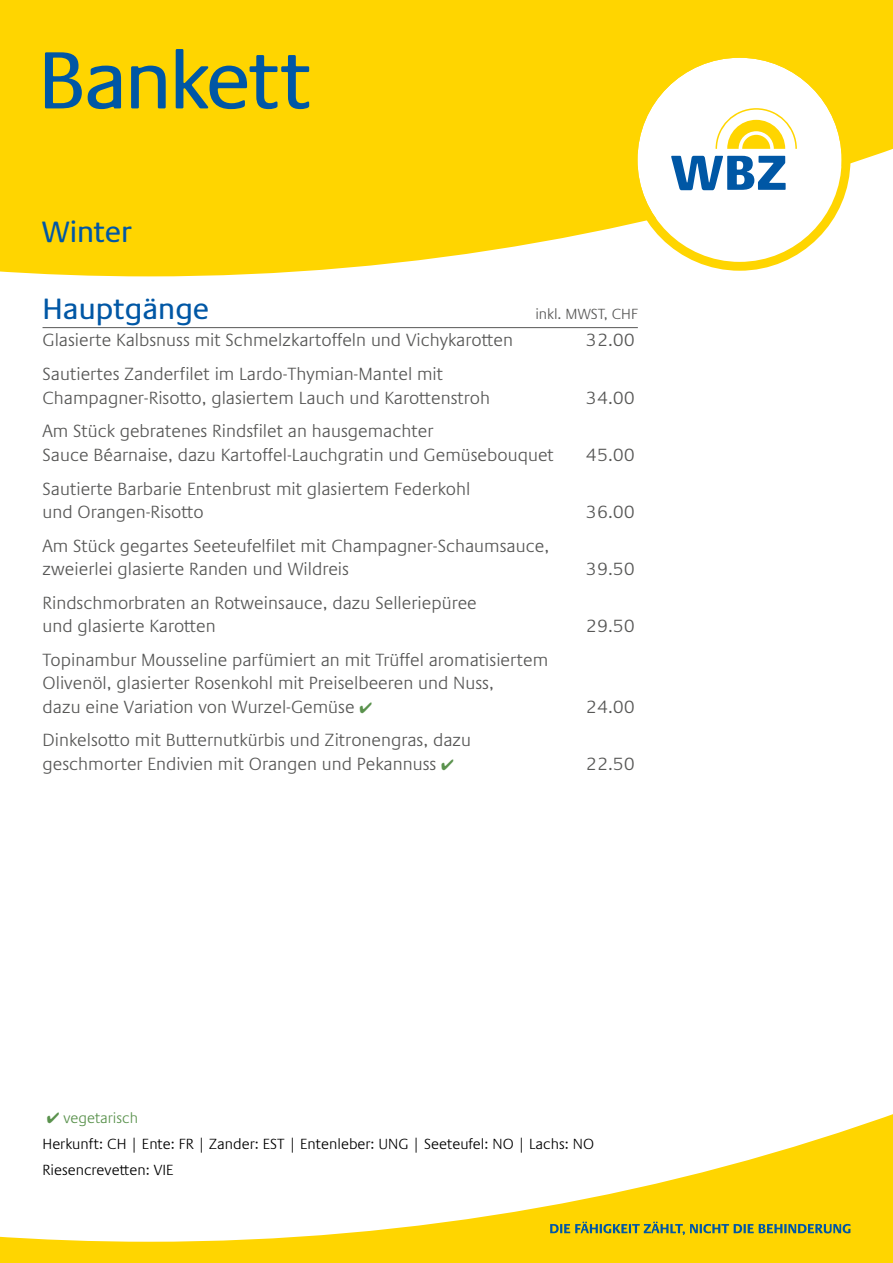
<style>
.page{position:relative;width:893px;height:1263px;background:#fff}
.page>*{position:absolute;margin:0;border:0;box-sizing:border-box;transform-origin:0 0}
.t1{font:82.5px "Praxis LT Pro";letter-spacing:-.025em;color:#0057a5}
.t2{font:30px "Praxis LT Pro";color:#0057a5}
.t3{font:300 18px/23.2px "Praxis LT Pro";color:#575756}
.t4{font:300 15px/26.2px "Praxis LT Pro";color:#000}
.t5{font:300 15px "Praxis LT Pro";color:#575756}
.s1{color:#5a924d}
</style>
<div class="page">
<svg style="left:0;top:1114px;width:893px;height:149px"></svg>
<svg style="left:0;top:0;width:893px;height:276px;background:#ffd812"></svg>
<svg style="left:550px;top:1221px;width:300px;height:14px;background:#adac34"></svg>
<svg style="left:629px;top:49px;width:221px;height:222px"></svg>
<svg style="left:715px;top:108px;width:82px;height:41px"></svg>
<svg style="left:671px;top:156px;width:115px;height:34px"></svg>
<hr style="left:43px;top:327px;width:595px;height:1px;background:#575756">
<h1 class="t1" style="left:38px;top:32px;width:275px">Bankett</h1>
<h2 class="t2" style="left:42px;top:215px;width:91px">Winter</h2>
<h2 class="t2" style="left:43px;top:291px;width:168px">Hauptgänge</h2>
<p class="t5" style="left:535px;top:305px;width:104px">inkl. MWST, CHF</p>
<p class="t3" style="left:43px;top:329px;width:472px">Glasierte Kalbsnuss mit Schmelzkartoffeln und Vichykarotten</p>
<p class="t3" style="left:586px;top:329px;width:51px">32.00</p>
<p class="t3" style="left:43px;top:363px;width:449px">Sautiertes Zanderfilet im Lardo-Thymian-Mantel mit<br>Champagner-Risotto, glasiertem Lauch und Karottenstroh</p>
<p class="t3" style="left:586px;top:386px;width:51px">34.00</p>
<p class="t3" style="left:43px;top:420px;width:513px">Am Stück gebratenes Rindsfilet an hausgemachter<br>Sauce Béarnaise, dazu Kartoffel-Lauchgratin und Gemüsebouquet</p>
<p class="t3" style="left:43px;top:477px;width:429px">Sautierte Barbarie Entenbrust mit glasiertem Federkohl und Orangen-Risotto</p>
<p class="t3" style="left:43px;top:534px;width:508px">Am Stück gegartes Seeteufelfilet mit Champagner-Schaumsauce, zweierlei glasierte Randen und Wildreis</p>
<p class="t3" style="left:43px;top:591px;width:436px">Rindschmorbraten an Rotweinsauce, dazu Selleriepüree und glasierte Karotten</p>
<p class="t3" style="left:43px;top:648px;width:507px">Topinambur Mousseline parfümiert an mit Trüffel aromatisiertem<br>Olivenöl, glasierter Rosenkohl mit Preiselbeeren und Nuss,<br>dazu eine Variation von Wurzel-Gemüse <span class="s1">✔</span></p>
<p class="t3" style="left:43px;top:729px;width:430px">Dinkelsotto mit Butternutkürbis und Zitronengras, dazu geschmorter Endivien mit Orangen und Pekannuss <span class="s1">✔</span></p>
<p class="t3" style="left:586px;top:443px;width:51px">45.00</p>
<p class="t3" style="left:586px;top:500px;width:51px">36.00</p>
<p class="t3" style="left:586px;top:557px;width:51px">39.50</p>
<p class="t3" style="left:586px;top:615px;width:51px">29.50</p>
<p class="t3" style="left:586px;top:695px;width:51px">24.00</p>
<p class="t3" style="left:586px;top:752px;width:51px">22.50</p>
<p class="t4" style="left:43px;top:1104px;width:553px"><span class="s1">✔ vegetarisch<br></span>Herkunft: CH | Ente: FR | Zander: EST | Entenleber: UNG | Seeteufel: NO | Lachs: NO<br>Riesencrevetten: VIE</p>
</div>
